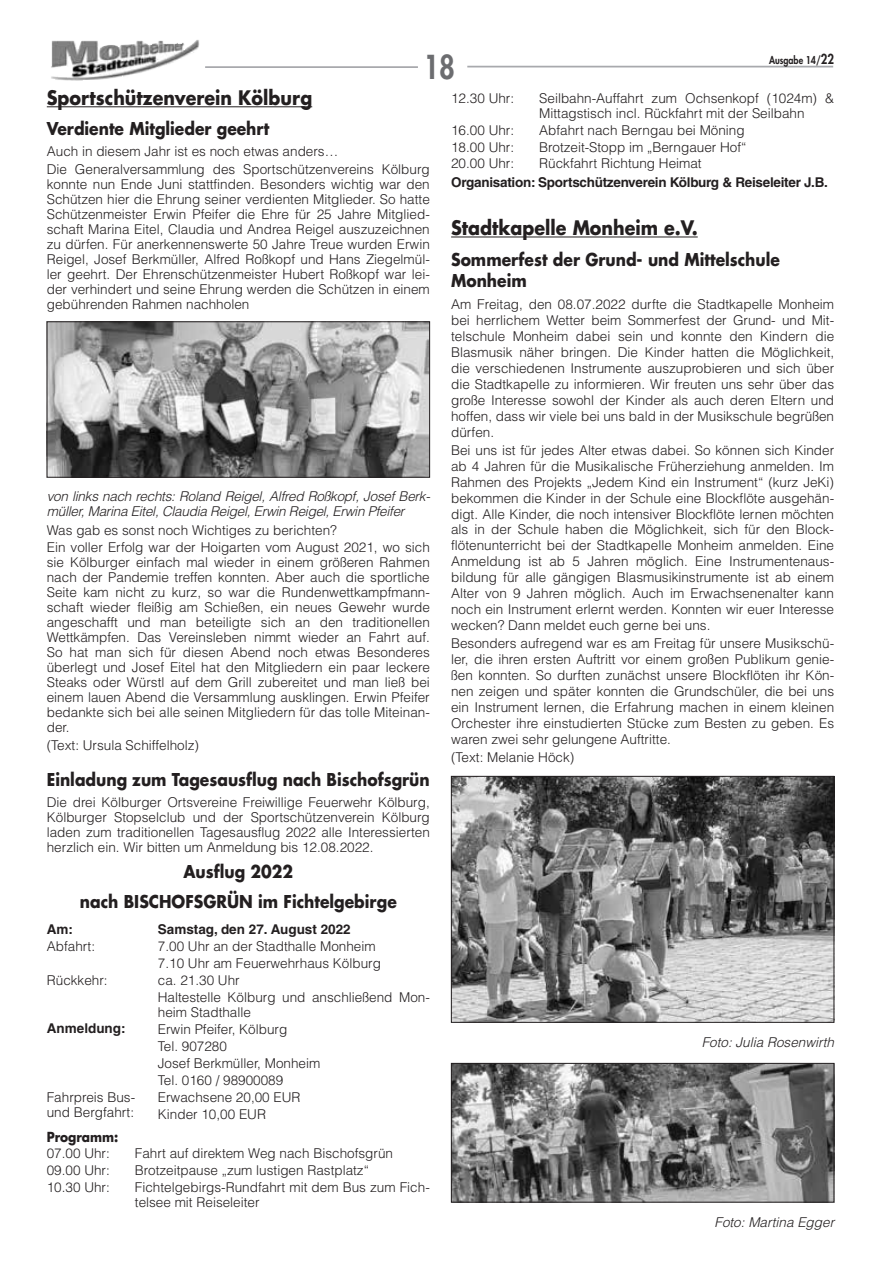
<style>
.page{position:relative;width:881px;height:1263px;background:#fff}
.page>*{position:absolute;margin:0;border:0;box-sizing:border-box;transform-origin:0 0}
.t1{font:800 32.1px "Futura LT";color:#6c6d70;scale:.85 1}
.t2{font:700 19.5px "Futura LT";color:#231f20;scale:.9 1}
.t3{font:700 17.25px/20.4px "Futura LT";color:#231f20;scale:.9 1}
.t4{font:300 13.5px/15px "Helvetica LT";color:#231f20}
.t5{font:italic 300 13.5px/15px "Helvetica LT";letter-spacing:-.02em;color:#231f20}
.t6{font:700 13.5px "Helvetica LT";letter-spacing:-.02em;color:#231f20}
.t7{font:italic 300 13.5px "Helvetica LT";color:#231f20}
.t8{font:700 13.5px "Helvetica LT";color:#231f20}
.t9{font:700 13.5px "Futura LT";color:#231f20;scale:.9 1}
.t10{font:800 10.5px "Futura LT";color:#231f20;scale:.85 1}
.s1{font-size:13.5px}
</style>
<div class="page">
<img style="left:51px;top:40px;width:148px;height:41px">
<hr style="left:205px;top:66px;width:213px;height:2px;background:#a8a9ad">
<hr style="left:467px;top:66px;width:365px;height:1px;background:#a8a9ad">
<hr style="left:451px;top:236px;width:246px;height:1px;background:#231f20">
<img style="left:453px;top:778px;width:378px;height:242px">
<div style="left:451px;top:776px;width:382px;height:246px;border:1px solid #231f20"></div>
<img style="left:453px;top:1065px;width:378px;height:135px">
<div style="left:451px;top:1063px;width:382px;height:139px;border:1px solid #231f20"></div>
<hr style="left:47px;top:106px;width:265px;height:1px;background:#231f20">
<img style="left:49px;top:324px;width:378px;height:151px">
<div style="left:47px;top:322px;width:382px;height:155px;border:1px solid #231f20"></div>
<h1 class="t1" style="left:423px;top:46px;width:39px">18</h1>
<p class="t10" style="left:768px;top:53px;width:78px">Ausgabe 14/<span class="s1">22</span></p>
<p class="t4" style="left:451px;top:91px;width:65px">12.30 Uhr:</p>
<p class="t4" style="left:539px;top:91px;width:296px">Seilbahn-Auffahrt zum Ochsenkopf (1024m) &amp;<br>Mittagstisch incl. Rückfahrt mit der Seilbahn</p>
<p class="t4" style="left:451px;top:122px;width:65px">16.00 Uhr:</p>
<p class="t4" style="left:539px;top:122px;width:207px">Abfahrt nach Berngau bei Möning</p>
<p class="t4" style="left:451px;top:139px;width:65px">18.00 Uhr:</p>
<p class="t4" style="left:539px;top:139px;width:209px">Brotzeit-Stopp im „Berngauer Hof“</p>
<p class="t4" style="left:451px;top:156px;width:65px">20.00 Uhr:</p>
<p class="t4" style="left:539px;top:156px;width:164px">Rückfahrt Richtung Heimat</p>
<p class="t6" style="left:451px;top:174px;width:378px">Organisation: Sportschützenverein Kölburg &amp; Reiseleiter J.B.</p>
<h2 class="t2" style="left:451px;top:215px;width:275px">Stadtkapelle Monheim e.V.</h2>
<p class="t3" style="left:451px;top:249px;width:367px">Sommerfest der Grund- und Mittelschule<br>Monheim</p>
<p class="t4" style="left:451px;top:296px;width:384px;line-height:15.9px;text-align:justify">Am Freitag, den 08. 07. 2022 durfte die Stadtkapelle Monheim bei herrlichem Wetter beim Sommerfest der Grund- und Mit&shy;telschule Monheim dabei sein und konnte den Kindern die Blasmusik näher bringen. Die Kinder hatten die Möglichkeit, die verschiedenen Instrumente auszuprobieren und sich über die Stadtkapelle zu informieren. Wir freuten uns sehr über das große Interesse sowohl der Kinder als auch deren Eltern und hoffen, dass wir viele bei uns bald in der Musikschule begrüßen dürfen.</p>
<p class="t4" style="left:451px;top:442px;width:384px;line-height:15.9px;text-align:justify">Bei uns ist für jedes Alter etwas dabei. So können sich Kinder ab 4 Jahren für die Musikalische Früherziehung anmelden. Im Rahmen des Projekts „Jedem Kind ein Instrument“ (kurz JeKi) bekommen die Kinder in der Schule eine Blockflöte ausgehän&shy;digt. Alle Kinder, die noch intensiver Blockflöte lernen möchten als in der Schule haben die Möglichkeit, sich für den Block&shy;flötenunterricht bei der Stadtkapelle Monheim anmelden. Eine Anmeldung ist ab 5 Jahren möglich. Eine Instrumentenaus&shy;bildung für alle gängigen Blasmusikinstrumente ist ab einem Alter von 9 Jahren möglich. Auch im Erwachsenenalter kann noch ein Instrument erlernt werden. Konnten wir euer Interesse wecken? Dann meldet euch gerne bei uns.</p>
<p class="t4" style="left:451px;top:635px;width:384px;line-height:15.9px;text-align:justify">Besonders aufregend war es am Freitag für unsere Musikschü&shy;ler, die ihren ersten Auftritt vor einem großen Publikum genie&shy;ßen konnten. So durften zunächst unsere Blockflöten ihr Kön&shy;nen zeigen und später konnten die Grundschüler, die bei uns ein Instrument lernen, die Erfahrung machen in einem kleinen Orchester ihre einstudierten Stücke zum Besten zu geben. Es waren zwei sehr gelungene Auftritte.</p>
<p class="t4" style="left:451px;top:750px;width:125px">(Text: Melanie Höck)</p>
<h2 class="t2" style="left:47px;top:85px;width:296px">Sportschützenverein Kölburg</h2>
<p class="t3" style="left:47px;top:118px;width:249px">Verdiente Mitglieder geehrt</p>
<p class="t4" style="left:47px;top:143px;width:384px;line-height:17.1px">Auch in diesem Jahr ist es noch etwas anders…<br>Die Generalversammlung des Sportschützenvereins Kölburg</p>
<p class="t4" style="left:47px;top:176px;width:384px;text-align:justify">konnte nun Ende Juni stattfinden. Besonders wichtig war den Schützen hier die Ehrung seiner verdienten Mitglieder. So hatte Schützenmeister Erwin Pfeifer die Ehre für 25 Jahre Mitglied&shy;schaft Marina Eitel, Claudia und Andrea Reigel auszuzeichnen zu dürfen. Für anerkennenswerte 50 Jahre Treue wurden Erwin Reigel, Josef Berkmüller, Alfred Roßkopf und Hans Ziegelmül&shy;ler geehrt. Der Ehrenschützenmeister Hubert Roßkopf war lei&shy;der verhindert und seine Ehrung werden die Schützen in einem gebührenden Rahmen nachholen</p>
<p class="t5" style="left:47px;top:488px;width:384px">von links nach rechts: Roland Reigel, Alfred Roßkopf, Josef Berk&shy;müller, Marina Eitel, Claudia Reigel, Erwin Reigel, Erwin Pfeifer</p>
<p class="t4" style="left:47px;top:522px;width:384px;line-height:17.1px">Was gab es sonst noch Wichtiges zu berichten?<br>Ein voller Erfolg war der Hoigarten vom August 2021, wo sich</p>
<p class="t4" style="left:47px;top:555px;width:384px">sie Kölburger einfach mal wieder in einem größeren Rahmen nach der Pandemie treffen konnten. Aber auch die sportliche Seite kam nicht zu kurz, so war die Rundenwettkampfmann&shy;schaft wieder fleißig am Schießen, ein neues Gewehr wurde angeschafft und man beteiligte sich an den traditionellen Wettkämpfen. Das Vereinsleben nimmt wieder an Fahrt auf.<br>So hat man sich für diesen Abend noch etwas Besonderes überlegt und Josef Eitel hat den Mitgliedern ein paar leckere Steaks oder Würstl auf dem Grill zubereitet und man ließ bei einem lauen Abend die Versammlung ausklingen. Erwin Pfeifer bedankte sich bei alle seinen Mitgliedern für das tolle Miteinan&shy;der.</p>
<p class="t4" style="left:47px;top:737px;width:154px">(Text: Ursula Schiffelholz)</p>
<p class="t3" style="left:47px;top:769px;width:427px">Einladung zum Tagesausflug nach Bischofsgrün</p>
<p class="t4" style="left:47px;top:795px;width:384px;text-align:justify">Die drei Kölburger Ortsvereine Freiwillige Feuerwehr Kölburg, Kölburger Stopselclub und der Sportschützenverein Kölburg laden zum traditionellen Tagesausflug 2022 alle Interessierten herzlich ein. Wir bitten um Anmeldung bis 12.08.2022.</p>
<p class="t3" style="left:80px;top:856px;width:353px;line-height:30.2px;text-align:center">Ausflug 2022<br>nach BISCHOFSGRÜN im Fichtelgebirge</p>
<p class="t6" style="left:47px;top:921px;width:28px">Am:</p>
<p class="t8" style="left:158px;top:921px;width:194px">Samstag, den 27. August 2022</p>
<p class="t4" style="left:47px;top:938px;width:50px">Abfahrt:</p>
<p class="t4" style="left:158px;top:938px;width:219px">7.00 Uhr an der Stadthalle Monheim</p>
<p class="t4" style="left:158px;top:955px;width:224px">7. 10 Uhr am Feuerwehrhaus Kölburg</p>
<p class="t4" style="left:47px;top:972px;width:62px">Rückkehr:</p>
<p class="t4" style="left:158px;top:971px;width:273px;line-height:17.1px">ca. 21.30 Uhr<br>Haltestelle Kölburg und anschließend Mon-</p>
<p class="t4" style="left:158px;top:1004px;width:95px">heim Stadthalle</p>
<p class="t8" style="left:47px;top:1020px;width:80px">Anmeldung:</p>
<p class="t4" style="left:158px;top:1020px;width:164px;line-height:17.1px">Erwin Pfeifer, Kölburg<br>Tel. 907280<br>Josef Berkmüller, Monheim<br>Tel. 0160 / 98900089</p>
<p class="t4" style="left:47px;top:1089px;width:90px">Fahrpreis Bus&shy;und Bergfahrt:</p>
<p class="t4" style="left:158px;top:1088px;width:144px;line-height:17.1px">Erwachsene 20,00 EUR<br>Kinder 10,00 EUR</p>
<p class="t9" style="left:47px;top:1127px;width:81px">Programm:</p>
<p class="t4" style="left:47px;top:1146px;width:65px">07.00 Uhr:</p>
<p class="t4" style="left:135px;top:1146px;width:259px">Fahrt auf direktem Weg nach Bischofsgrün</p>
<p class="t4" style="left:47px;top:1163px;width:65px">09.00 Uhr:</p>
<p class="t4" style="left:135px;top:1163px;width:235px">Brotzeitpause „zum lustigen Rastplatz“</p>
<p class="t4" style="left:47px;top:1179px;width:65px">10.30 Uhr:</p>
<p class="t4" style="left:135px;top:1179px;width:296px">Fichtelgebirgs-Rundfahrt mit dem Bus zum Fich&shy;telsee mit Reiseleiter</p>
<p class="t7" style="left:701px;top:1034px;width:134px">Foto: Julia Rosenwirth</p>
<p class="t7" style="left:714px;top:1213px;width:121px">Foto: Martina Egger</p>
</div>
